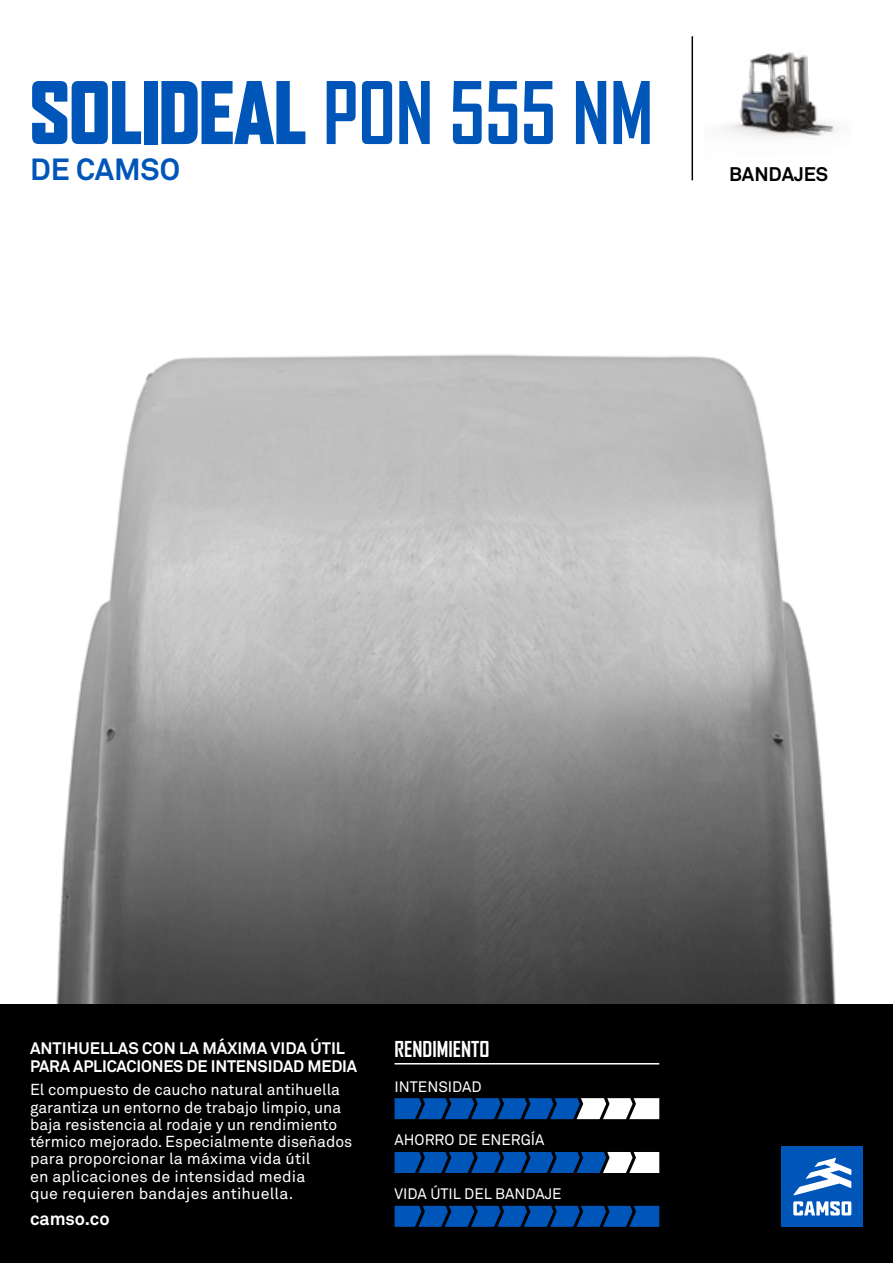
<style>
.page{position:relative;width:893px;height:1263px;background:#fff}
.page>*{position:absolute;margin:0;border:0;box-sizing:border-box;transform-origin:0 0}
.t1{font:900 82.5px "Agency FB";color:#0055b8;scale:.95 1}
.t2{font:700 30.3px "Akkurat Office";color:#0055b8}
.t3{font:700 21px "Agency FB";color:#fff}
.t4{font:700 19.5px "Akkurat Office";color:#000}
.t5{font:700 18px "Akkurat Office";color:#fff}
.t6{font:700 16.5px/18px "Akkurat Office";letter-spacing:-.01em;color:#fff}
.t7{font:15.75px/17.2px "Akkurat Office";color:#fff}
.t8{font:15px "Akkurat Office";color:#fff}
.s1{font-weight:700}
</style>
<div class="page">
<img style="left:0;top:46px;width:892px;height:959px">
<div style="left:0;top:1005px;width:893px;height:258px;background:#000"></div>
<hr style="left:395px;top:1063px;width:264px;height:1px;background:#fff">
<svg style="left:395px;top:1098px;width:264px;height:21px"></svg>
<svg style="left:395px;top:1152px;width:264px;height:21px"></svg>
<svg style="left:395px;top:1206px;width:264px;height:21px"></svg>
<hr style="left:691px;top:36px;width:2px;height:144px;background:#000">
<img style="left:701px;top:46px;width:151px;height:113px">
<div style="left:782px;top:1146px;width:81px;height:81px;background:#0055b8"></div>
<svg style="left:793px;top:1201px;width:58px;height:14px"></svg>
<svg style="left:793px;top:1158px;width:58px;height:37px"></svg>
<h1 class="t1" style="left:30px;top:65px;width:657px">SOLIDEAL <span class="s1">PON 555 NM</span></h1>
<h2 class="t2" style="left:30px;top:151px;width:152px">DE CAMSO</h2>
<p class="t4" style="left:729px;top:162px;width:101px">BANDAJES</p>
<p class="t6" style="left:30px;top:1039px;width:329px">ANTIHUELLAS CON LA MÁXIMA VIDA ÚTIL<br>PARA APLICACIONES DE INTENSIDAD MEDIA</p>
<p class="t7" style="left:30px;top:1081px;width:324px">El compuesto de caucho natural antihuella garantiza un entorno de trabajo limpio, una baja resistencia al rodaje y un rendimiento térmico mejorado. Especialmente diseñados para proporcionar la máxima vida útil<br>en aplicaciones de intensidad media<br>que requieren bandajes antihuella.</p>
<p class="t5" style="left:30px;top:1207px;width:81px">camso.co</p>
<h3 class="t3" style="left:395px;top:1036px;width:96px">RENDIMIENTO</h3>
<p class="t8" style="left:395px;top:1077px;width:89px">INTENSIDAD</p>
<p class="t8" style="left:395px;top:1131px;width:152px">AHORRO DE ENERGÍA</p>
<p class="t8" style="left:395px;top:1185px;width:168px">VIDA ÚTIL DEL BANDAJE</p>
</div>
